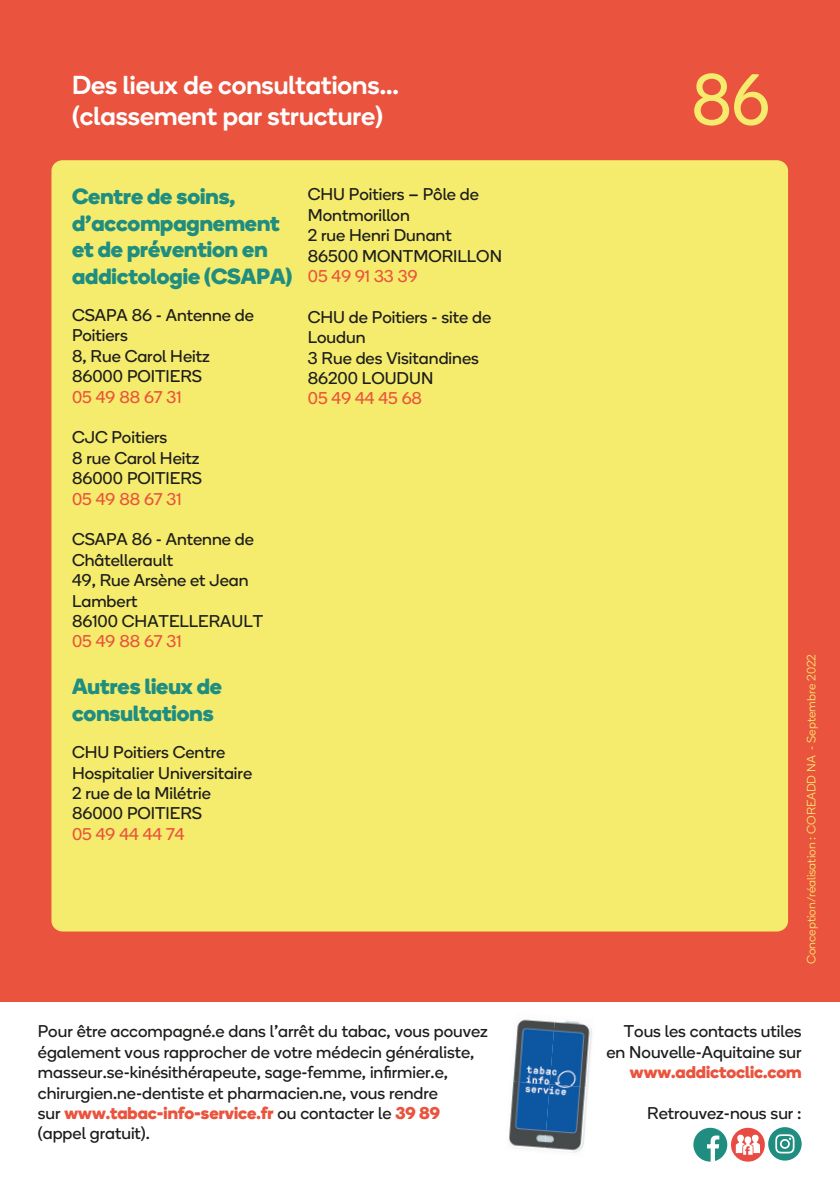
<style>
.page{position:relative;width:840px;height:1191px;background:#fff}
.page>*{position:absolute;margin:0;border:0;box-sizing:border-box;transform-origin:0 0}
.t1{font:72px "Boing";color:#f5ec6d;scale:.9 1}
.t2{font:500 26px "Boing";color:#fff}
.Titre{font:700 22px/26.4px "Boing";color:#1f8d80}
.Tel{font:17px/20.4px "Boing";color:#1d1d1b}
.t3{font:700 17px "Boing";color:#ea533d}
.Tel-2{font:17px "Boing";color:#ea533d}
.t4{font:300 12px "Boing";color:#f5ec6d}
.s1{font-weight:400;color:#1d1d1b}
</style>
<div class="page">
<div style="left:0;top:0;width:839px;height:1191px;background:#ea533d"></div>
<div style="left:0;top:1002px;width:839px;height:189px;background:#fff"></div>
<svg style="left:693px;top:1127px;width:108px;height:35px"></svg>
<img style="left:513px;top:1019px;width:36px;height:62px">
<img style="left:549px;top:1020px;width:43px;height:64px">
<img style="left:508px;top:1081px;width:41px;height:67px">
<img style="left:544px;top:1084px;width:45px;height:69px">
<div style="left:51px;top:160px;width:736px;height:771px;background:#f5ec6d;border-radius:11px"></div>
<p class="t2" style="left:72px;top:67px;width:328px">Des lieux de consultations...</p>
<p class="t2" style="left:72px;top:99px;width:312px">(classement par structure)</p>
<p class="Titre" style="left:72px;top:182px;width:222px">Centre de soins, d’accompagnement et de prévention en addictologie (CSAPA)</p>
<p class="Tel" style="left:72px;top:304px;width:183px">CSAPA 86 - Antenne de<br>Poitiers</p>
<p class="Tel" style="left:72px;top:345px;width:139px">8, Rue Carol Heitz</p>
<p class="Tel" style="left:72px;top:365px;width:131px">86000 POITIERS</p>
<p class="Tel-2" style="left:72px;top:386px;width:111px">05 49 88 67 31</p>
<p class="Tel" style="left:72px;top:427px;width:97px">CJC Poitiers</p>
<p class="Tel" style="left:72px;top:447px;width:129px">8 rue Carol Heitz</p>
<p class="Tel" style="left:72px;top:467px;width:131px">86000 POITIERS</p>
<p class="Tel-2" style="left:72px;top:488px;width:111px">05 49 88 67 31</p>
<p class="Tel" style="left:72px;top:529px;width:183px">CSAPA 86 - Antenne de<br>Châtellerault</p>
<p class="Tel" style="left:72px;top:569px;width:178px">49, Rue Arsène et Jean<br>Lambert</p>
<p class="Tel" style="left:72px;top:610px;width:192px">86100 CHATELLERAULT</p>
<p class="Tel-2" style="left:72px;top:630px;width:111px">05 49 88 67 31</p>
<p class="Titre" style="left:72px;top:672px;width:151px">Autres lieux de consultations</p>
<p class="Tel" style="left:72px;top:741px;width:181px">CHU Poitiers Centre<br>Hospitalier Universitaire</p>
<p class="Tel" style="left:72px;top:782px;width:140px">2 rue de la Milétrie</p>
<p class="Tel" style="left:72px;top:802px;width:131px">86000 POITIERS</p>
<p class="Tel-2" style="left:72px;top:823px;width:114px">05 49 44 44 74</p>
<p class="Tel" style="left:307px;top:184px;width:172px">CHU Poitiers – Pôle de<br>Montmorillon</p>
<p class="Tel" style="left:307px;top:224px;width:145px">2 rue Henri Dunant</p>
<p class="Tel" style="left:307px;top:245px;width:195px">86500 MONTMORILLON</p>
<p class="Tel-2" style="left:307px;top:265px;width:111px">05 49 91 33 39</p>
<p class="Tel" style="left:307px;top:306px;width:185px">CHU de Poitiers - site de<br>Loudun</p>
<p class="Tel" style="left:307px;top:347px;width:172px">3 Rue des Visitandines</p>
<p class="Tel" style="left:307px;top:367px;width:127px">86200 LOUDUN</p>
<p class="Tel-2" style="left:307px;top:387px;width:116px">05 49 44 45 68</p>
<p class="Tel" style="left:38px;top:1020px;width:451px">Pour être accompagné.e dans l’arrêt du tabac, vous pouvez</p>
<p class="Tel" style="left:38px;top:1041px;width:438px">également vous rapprocher de votre médecin généraliste,</p>
<p class="Tel" style="left:38px;top:1061px;width:411px">masseur.se-kinésithérapeute, sage-femme, infirmier.e,</p>
<p class="Tel" style="left:38px;top:1082px;width:401px">chirurgien.ne-dentiste et pharmacien.ne, vous rendre</p>
<p class="t3" style="left:38px;top:1100px;width:403px"><span class="s1">sur</span> www.tabac-info-service.fr <span class="s1">ou contacter le</span> 39 89</p>
<p class="Tel" style="left:38px;top:1122px;width:113px">(appel gratuit).</p>
<h1 class="t1" style="left:691px;top:53px;width:87px">86</h1>
<p class="t4" style="left:803px;top:964px;width:312px;rotate:-90deg">Conception/réalisation : COREADD NA - Septembre 2022</p>
<p class="Tel" style="left:623px;top:1020px;width:179px">Tous les contacts utiles</p>
<p class="Tel" style="left:606px;top:1041px;width:197px">en Nouvelle-Aquitaine sur</p>
<p class="t3" style="left:629px;top:1060px;width:173px">www.addictoclic.com</p>
<p class="Tel" style="left:647px;top:1102px;width:156px">Retrouvez-nous sur :</p>
</div>
